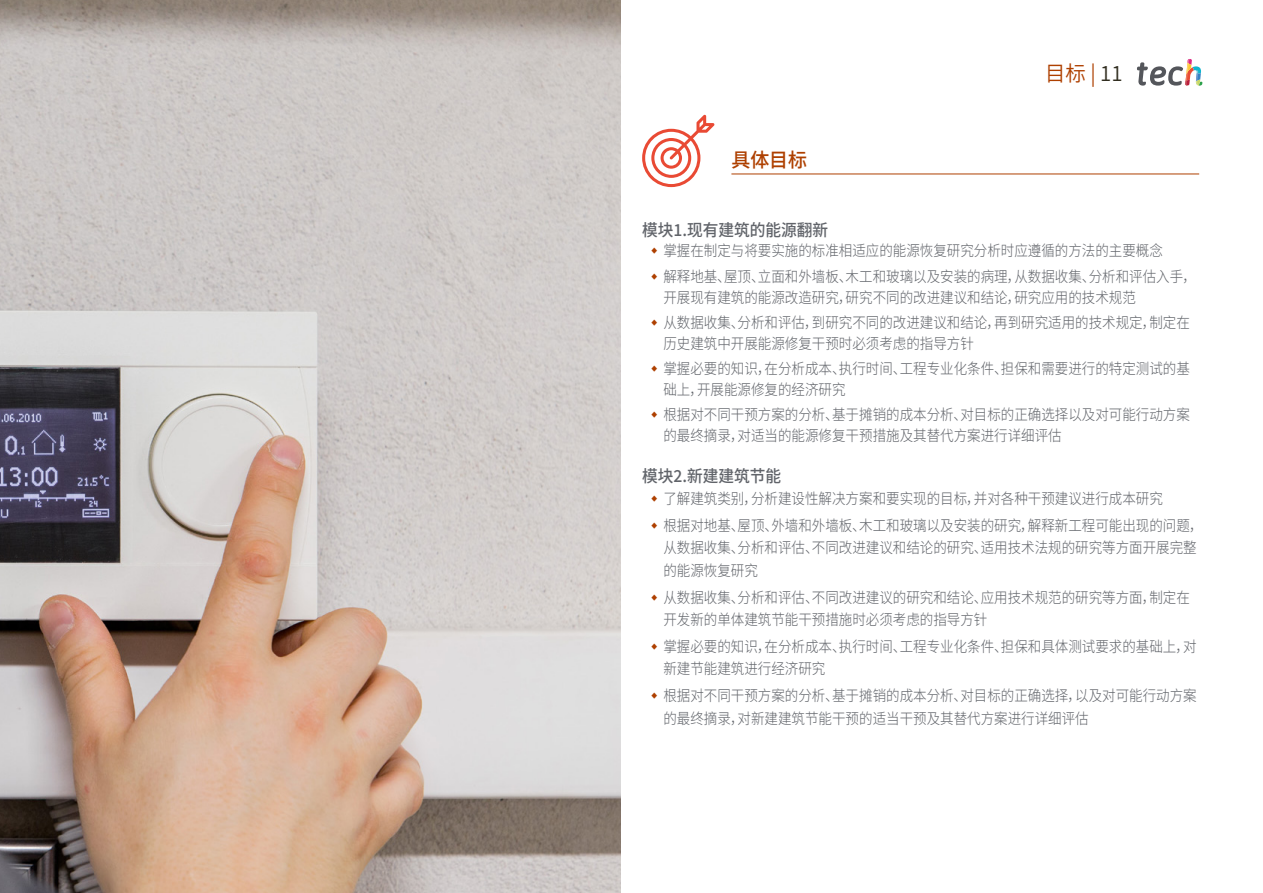
<style>
.page{position:relative;width:1263px;height:893px;background:#fff}
.page>*{position:absolute;margin:0;border:0;box-sizing:border-box;transform-origin:0 0}
.t1{font:21px "Source Han Sans CN";color:#ae4000}
.t2{font:500 19.5px "Source Han Sans CN";color:#ae4000}
.t3{font:500 16.5px "Source Han Sans CN";color:#61646a;scale:.95 1}
.t4{font:300 15px/25.2px "Source Han Sans CN";color:#61646a;scale:.9 1}
.s1{color:#312e20}
</style>
<div class="page">
<img style="left:0;top:0;width:621px;height:893px">
<hr style="left:731px;top:174px;width:468px;height:1px;background:#ae4000">
<svg style="left:642px;top:115px;width:72px;height:72px"></svg>
<svg style="left:1137px;top:59px;width:65px;height:27px"></svg>
<h2 class="t2" style="left:731px;top:148px;width:77px">具体目标</h2>
<h1 class="t1" style="left:1045px;top:61px;width:79px">目标 | <span class="s1">11</span></h1>
<p class="t3" style="left:642px;top:220px;width:197px">模块1.现有建筑的能源翻新</p>
<p class="t4" style="left:663px;top:239px;width:593px">掌握在制定与将要实施的标准相适应的能源恢复研究分析时应遵循的方法的主要概念<br>解释地基、屋顶、立面和外墙板、木工和玻璃以及安装的病理，从数据收集、分析和评估入手，</p>
<p class="t4" style="left:663px;top:285px;width:586px">开展现有建筑的能源改造研究，研究不同的改进建议和结论，研究应用的技术规范<br>从数据收集、分析和评估，到研究不同的改进建议和结论，再到研究适用的技术规定，制定在</p>
<p class="t4" style="left:663px;top:331px;width:586px">历史建筑中开展能源修复干预时必须考虑的指导方针<br>掌握必要的知识，在分析成本、执行时间、工程专业化条件、担保和需要进行的特定测试的基</p>
<p class="t4" style="left:663px;top:377px;width:586px">础上，开展能源修复的经济研究<br>根据对不同干预方案的分析、基于摊销的成本分析、对目标的正确选择以及对可能行动方案</p>
<p class="t4" style="left:663px;top:424px;width:444px">的最终摘录，对适当的能源修复干预措施及其替代方案进行详细评估</p>
<p class="t3" style="left:642px;top:466px;width:148px">模块2.新建建筑节能</p>
<p class="t4" style="left:663px;top:486px;width:601px;line-height:26.7px">了解建筑类别，分析建设性解决方案和要实现的目标，并对各种干预建议进行成本研究<br>根据对地基、屋顶、外墙和外墙板、木工和玻璃以及安装的研究，解释新工程可能出现的问题，</p>
<p class="t4" style="left:663px;top:537px;width:594px;line-height:22.5px">从数据收集、分析和评估、不同改进建议和结论的研究、适用技术法规的研究等方面开展完整的能源恢复研究</p>
<p class="t4" style="left:663px;top:586px;width:586px;line-height:22.5px">从数据收集、分析和评估、不同改进建议的研究和结论、应用技术规范的研究等方面，制定在开发新的单体建筑节能干预措施时必须考虑的指导方针</p>
<p class="t4" style="left:663px;top:635px;width:594px;line-height:22.5px">掌握必要的知识，在分析成本、执行时间、工程专业化条件、担保和具体测试要求的基础上，对新建节能建筑进行经济研究</p>
<p class="t4" style="left:663px;top:685px;width:594px;line-height:22.5px">根据对不同干预方案的分析、基于摊销的成本分析、对目标的正确选择，以及对可能行动方案的最终摘录，对新建建筑节能干预的适当干预及其替代方案进行详细评估</p>
</div>
